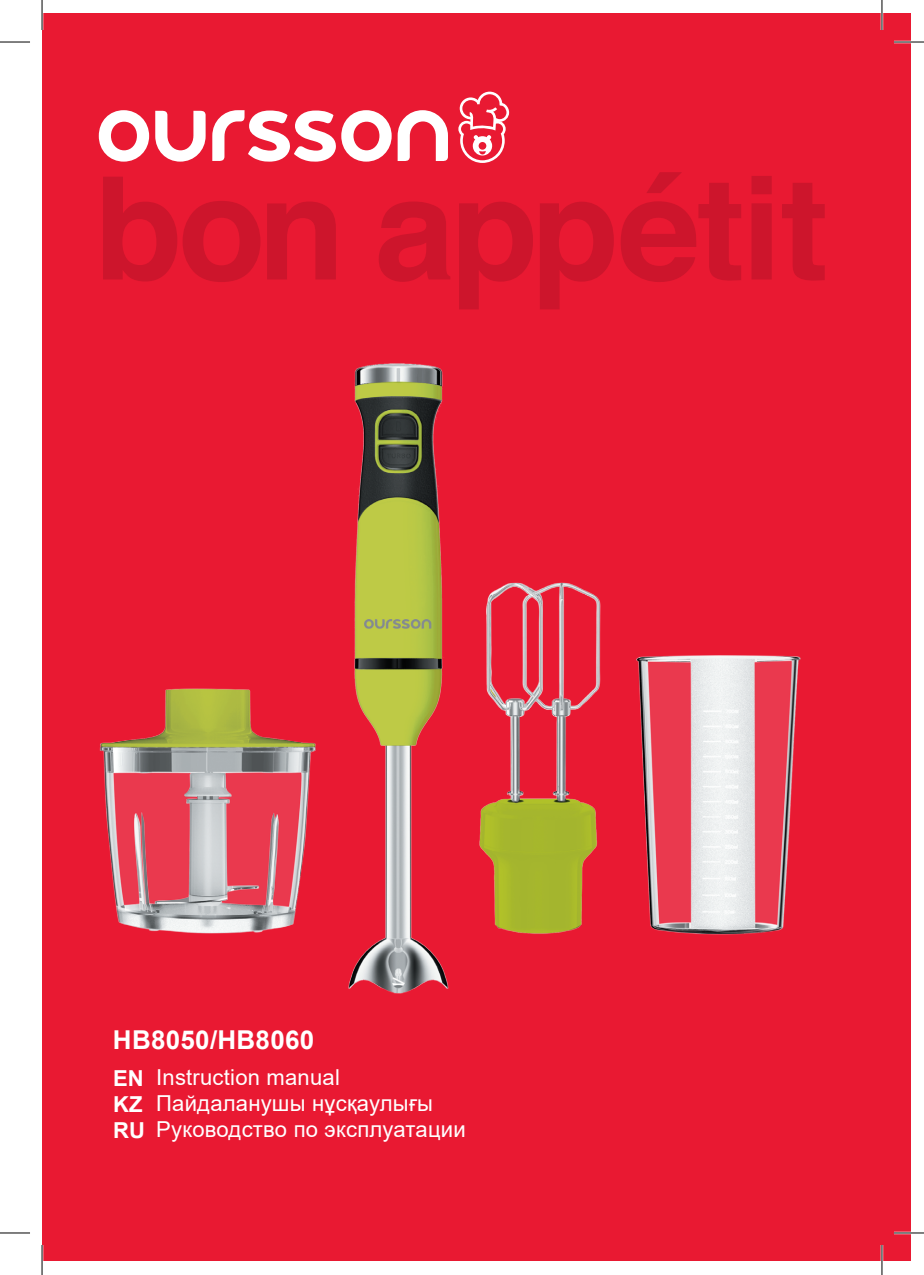
<style>
.page{position:relative;width:924px;height:1275px;background:#fff}
.page>*{position:absolute;margin:0;border:0;box-sizing:border-box;transform-origin:0 0}
.t1{font:700 26px "Arial";letter-spacing:.01em;color:#fff}
.t2{font:22px/26px "Arial";letter-spacing:.01em;color:#fff}
.t3{font:700 22px/26px "Arial";color:#fff;text-align:justify}
</style>
<div class="page">
<div style="left:42px;top:14px;width:867px;height:1247px;background:#e91932"></div>
<svg style="left:103px;top:177px;width:157px;height:105px"></svg>
<svg style="left:267px;top:201px;width:69px;height:78px"></svg>
<svg style="left:379px;top:201px;width:71px;height:81px"></svg>
<svg style="left:459px;top:202px;width:73px;height:99px"></svg>
<svg style="left:540px;top:202px;width:73px;height:99px"></svg>
<svg style="left:621px;top:172px;width:119px;height:110px"></svg>
<svg style="left:751px;top:176px;width:20px;height:103px;background:#d0152c"></svg>
<svg style="left:782px;top:183px;width:42px;height:98px"></svg>
<svg style="left:99px;top:110px;width:50px;height:52px"></svg>
<svg style="left:155px;top:111px;width:50px;height:51px"></svg>
<svg style="left:397px;top:110px;width:51px;height:51px"></svg>
<svg style="left:212px;top:110px;width:179px;height:52px"></svg>
<svg style="left:458px;top:92px;width:51px;height:71px"></svg>
<img style="left:99px;top:301px;width:702px;height:693px">
<hr style="left:893px;top:41px;width:30px;height:2px;background:#fff">
<hr style="left:893px;top:1231px;width:30px;height:3px;background:#fff">
<hr style="left:880px;top:0;width:2px;height:30px;background:#fff">
<hr style="left:880px;top:1245px;width:2px;height:30px;background:#fff">
<hr style="left:0;top:42px;width:30px;height:1px;background:#000">
<hr style="left:893px;top:42px;width:30px;height:1px;background:#000">
<hr style="left:0;top:1232px;width:30px;height:1px;background:#000">
<hr style="left:893px;top:1232px;width:30px;height:1px;background:#000">
<hr style="left:42px;top:0;width:1px;height:30px;background:#000">
<hr style="left:42px;top:1245px;width:1px;height:30px;background:#000">
<hr style="left:881px;top:0;width:1px;height:30px;background:#000">
<hr style="left:881px;top:1245px;width:1px;height:30px;background:#000">
<p class="t1" style="left:113px;top:1021px;width:203px">HB8050/HB8060</p>
<p class="t3" style="left:113px;top:1065px;width:33px">EN KZ RU</p>
<p class="t2" style="left:156px;top:1064px;width:311px">Instruction manual<br>Пайдаланушы нұсқаулығы<br>Руководство по эксплуатации</p>
</div>
